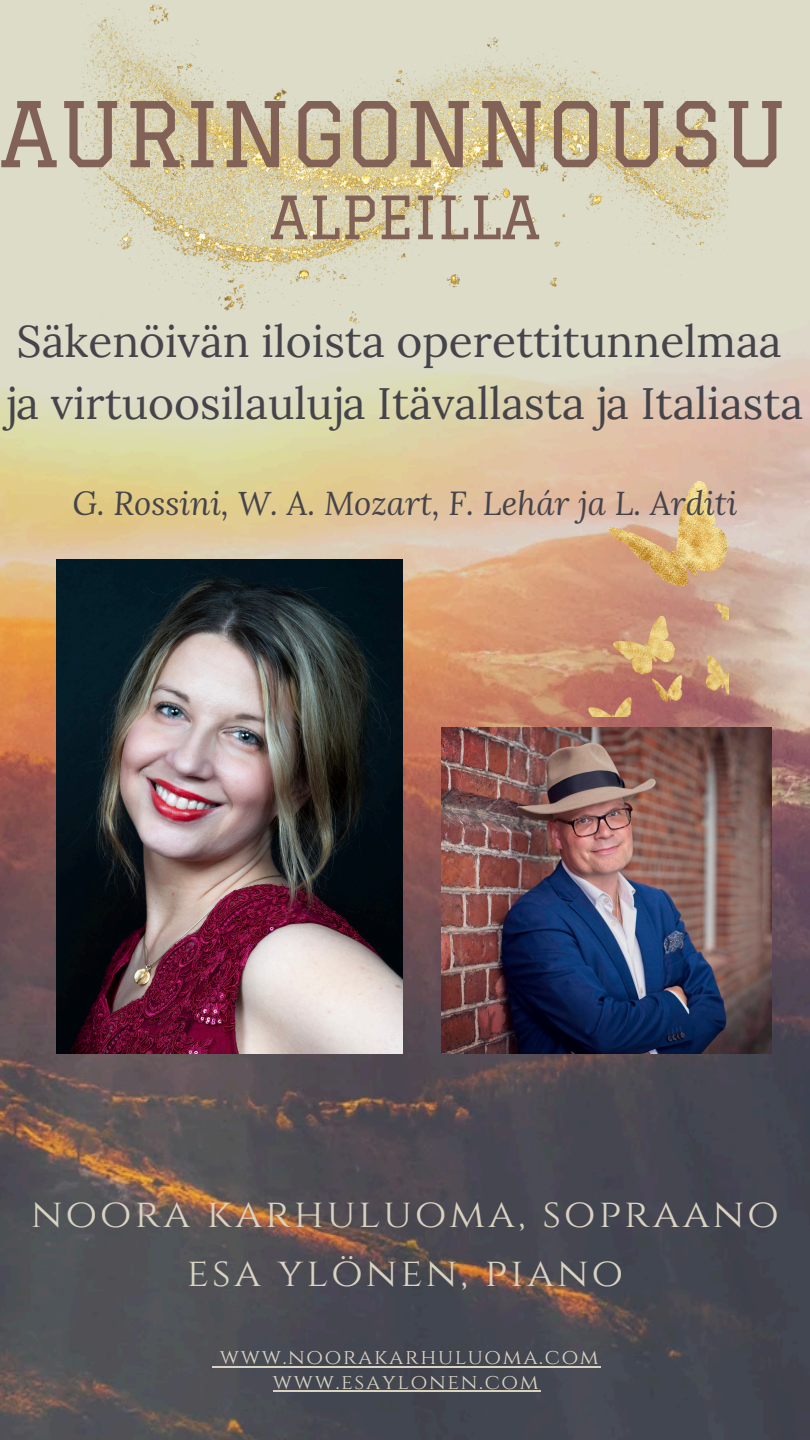
<style>
.page{position:relative;width:810px;height:1440px;background:#fff}
.page>*{position:absolute;margin:0;border:0;box-sizing:border-box;transform-origin:0 0}
.t1{font:88.3px "Graduate";color:#826157}
.t2{font:58.3px "Graduate";color:#826157}
.t3{font:44.3px/61.5px "Lora";color:#46444b}
.t4{font:40.4px "Cinzel";letter-spacing:.08em;color:#dad3c2}
.t5{font:italic 33px "Lora";color:#46444b}
.t6{font:21.4px "Cinzel";letter-spacing:.08em;color:#dad3c2}
</style>
<div class="page">
<img style="left:0;top:0;width:810px;height:1440px">
<img style="left:442px;top:728px;width:330px;height:326px">
<img style="left:81px;top:0;width:648px;height:327px">
<img style="left:570px;top:478px;width:159px;height:239px">
<img style="left:56px;top:559px;width:347px;height:494px">
<hr style="left:220px;top:1366px;width:380px;height:1px;background:#dad3c2">
<hr style="left:273px;top:1391px;width:267px;height:1px;background:#dad3c2">
<p class="t1" style="left:0;top:83px;width:789px">AURINGONNOUSU</p>
<p class="t2" style="left:270px;top:184px;width:272px">ALPEILLA</p>
<p class="t3" style="left:6px;top:310px;width:799px">Säkenöivän iloista operettitunnelmaa ja virtuoosilauluja Itävallasta ja Italiasta</p>
<p class="t5" style="left:72px;top:481px;width:667px">G. Rossini, W. A. Mozart, F. Lehár ja L. Arditi</p>
<h2 class="t4" style="left:31px;top:1188px;width:749px">NOORA KARHULUOMA, SOPRAANO</h2>
<h2 class="t4" style="left:187px;top:1246px;width:438px">ESA YLÖNEN, PIANO</h2>
<p class="t6" style="left:220px;top:1344px;width:380px">WWW.NOORAKARHULUOMA.COM</p>
<p class="t6" style="left:273px;top:1368px;width:267px">WWW.ESAYLONEN.COM</p>
</div>
